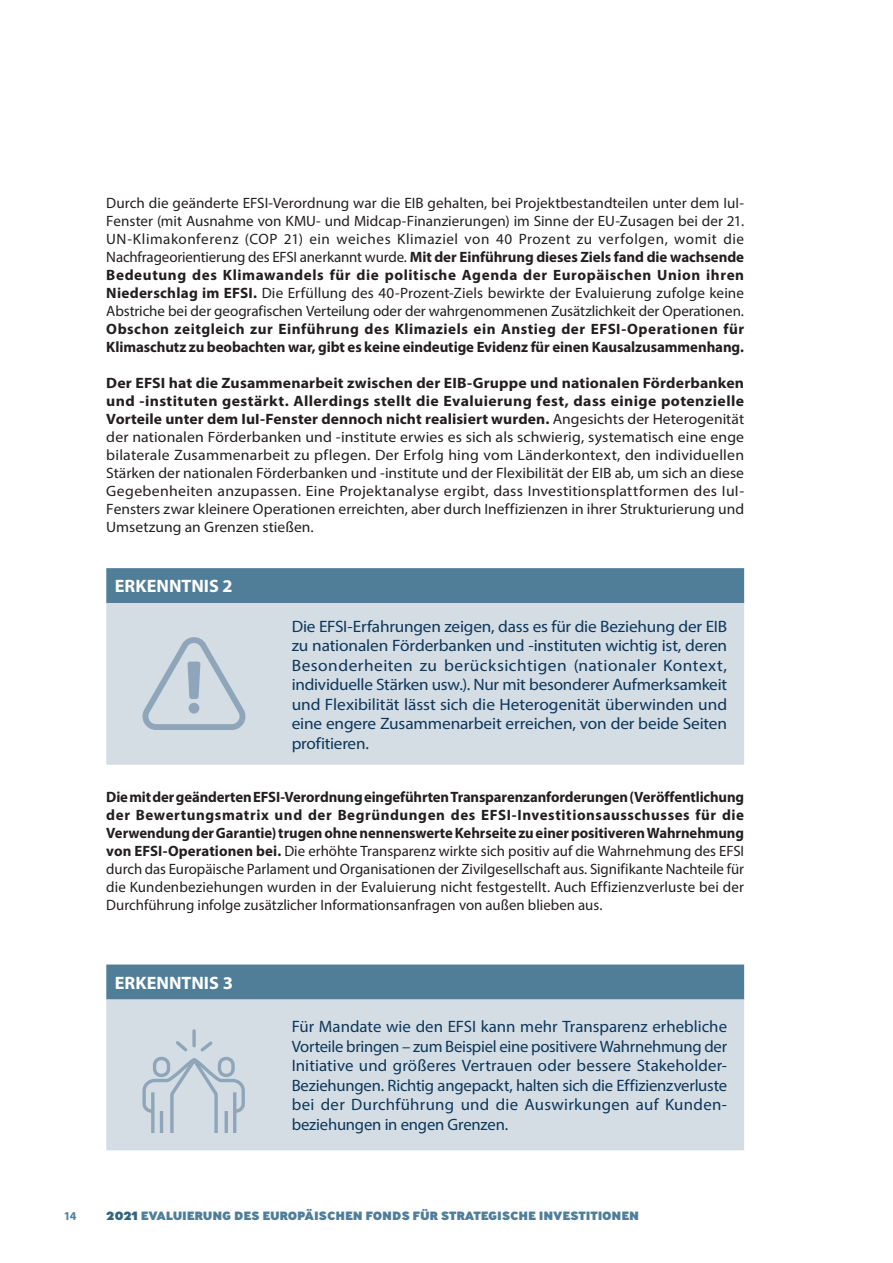
<style>
.page{position:relative;width:893px;height:1263px;background:#fff}
.page>*{position:absolute;margin:0;border:0;box-sizing:border-box;transform-origin:0 0}
._03_TXT_COURANT_DE{font:700 18px "Myriad Pro";color:#fff}
._03_TXT_COURANT_DE-2{font:16.5px/19.5px "Myriad Pro";letter-spacing:-.01em;color:#0c3759;text-align:justify;scale:1.05 1}
._03_TXT_COURANT_DE-3{font:16.5px/19.5px "Myriad Pro";letter-spacing:-.01em;color:#0c3759;text-align:justify}
._03_TXT_COURANT_DE-4{font:15px/18px "Myriad Pro";color:#231f20;text-align:justify}
._03_TXT_COURANT_DE-5{font:15px/18px "Myriad Pro";color:#231f20;text-align:justify;scale:1.04 1}
.t1{font:800 12px "Ministry";letter-spacing:-.01em;color:#507e99;scale:1.09 1}
.t2{font:700 12px "Myriad Pro";color:#507e99}
.s1{font-weight:700}
.s2{color:#34647a}
</style>
<div class="page">
<div style="left:106px;top:568px;width:638px;height:35px;background:#507e99"></div>
<div style="left:106px;top:603px;width:638px;height:162px;background:#d4dce4"></div>
<svg style="left:139px;top:635px;width:107px;height:95px;background:#c4d0da"></svg>
<div style="left:106px;top:964px;width:638px;height:35px;background:#507e99"></div>
<div style="left:106px;top:999px;width:638px;height:151px;background:#d4dce4"></div>
<svg style="left:141px;top:1027px;width:106px;height:109px;background:#c7d2dc"></svg>
<p class="_03_TXT_COURANT_DE-4" style="left:106px;top:194px;width:639px">Durch die geänderte EFSI-Verordnung war die EIB gehalten, bei Projektbestandteilen unter dem IuI-Fenster (mit Ausnahme von KMU- und Midcap-Finanzierungen) im Sinne der EU-Zusagen bei der 21.<br>UN-Klimakonferenz (COP 21) ein weiches Klimaziel von 40 Prozent zu verfolgen, womit die Nachfrageorientierung des EFSI anerkannt wurde. <span class="s1">Mit der Einführung dieses Ziels fand die wachsende Bedeutung des Klimawandels für die politische Agenda der Europäischen Union ihren Niederschlag im EFSI.</span> Die Erfüllung des 40-Prozent-Ziels bewirkte der Evaluierung zufolge keine Abstriche bei der geografischen Verteilung oder der wahrgenommenen Zusätzlichkeit der Operationen.<br><span class="s1">Obschon zeitgleich zur Einführung des Klimaziels ein Anstieg der EFSI-Operationen für Klimaschutz zu beobachten war, gibt es keine eindeutige Evidenz für einen Kausalzusammenhang.</span></p>
<p class="_03_TXT_COURANT_DE-5" style="left:106px;top:374px;width:615px"><span class="s1">Der EFSI hat die Zusammenarbeit zwischen der EIB-Gruppe und nationalen Förderbanken und -instituten gestärkt. Allerdings stellt die Evaluierung fest, dass einige potenzielle Vorteile unter dem IuI-Fenster dennoch nicht realisiert wurden.</span> Angesichts der Heterogenität der nationalen Förderbanken und -institute erwies es sich als schwierig, systematisch eine enge bilaterale Zusammenarbeit zu pflegen. Der Erfolg hing vom Länderkontext, den individuellen Stärken der nationalen Förderbanken und -institute und der Flexibilität der EIB ab, um sich an diese Gegebenheiten anzupassen. Eine Projektanalyse ergibt, dass Investitionsplattformen des IuI-Fensters zwar kleinere Operationen erreichten, aber durch Ineffizienzen in ihrer Strukturierung und Umsetzung an Grenzen stießen.</p>
<p class="_03_TXT_COURANT_DE" style="left:115px;top:575px;width:119px">ERKENNTNIS 2</p>
<p class="_03_TXT_COURANT_DE-2" style="left:292px;top:616px;width:416px">Die EFSI-Erfahrungen zeigen, dass es für die Beziehung der EIB zu nationalen Förderbanken und -instituten wichtig ist, deren Besonderheiten zu berücksichtigen (nationaler Kontext, individuelle Stärken usw.). Nur mit besonderer Aufmerksamkeit und Flexibilität lässt sich die Heterogenität überwinden und eine engere Zusammenarbeit erreichen, von der beide Seiten profitieren.</p>
<p class="_03_TXT_COURANT_DE-4" style="left:106px;top:788px;width:639px"><span class="s1">Die mit der geänderten EFSI-Verordnung eingeführten Transparenzanforderungen (Veröffentlichung der Bewertungsmatrix und der Begründungen des EFSI-Investitionsausschusses für die Verwendung der Garantie) trugen ohne nennenswerte Kehrseite zu einer positiveren Wahrnehmung von EFSI-Operationen bei.</span> Die erhöhte Transparenz wirkte sich positiv auf die Wahrnehmung des EFSI durch das Europäische Parlament und Organisationen der Zivilgesellschaft aus. Signifikante Nachteile für die Kundenbeziehungen wurden in der Evaluierung nicht festgestellt. Auch Effizienzverluste bei der Durchführung infolge zusätzlicher Informationsanfragen von außen blieben aus.</p>
<p class="_03_TXT_COURANT_DE" style="left:115px;top:971px;width:120px">ERKENNTNIS 3</p>
<p class="_03_TXT_COURANT_DE-3" style="left:292px;top:1017px;width:437px">Für Mandate wie den EFSI kann mehr Transparenz erhebliche Vorteile bringen – zum Beispiel eine positivere Wahrnehmung der Initiative und größeres Vertrauen oder bessere Stakeholder-Beziehungen. Richtig angepackt, halten sich die Effizienzverluste bei der Durchführung und die Auswirkungen auf Kunden&shy;beziehungen in engen Grenzen.</p>
<p class="t2" style="left:64px;top:1208px;width:14px">14</p>
<p class="t1" style="left:106px;top:1208px;width:490px"><span class="s2">2021</span> EVALUIERUNG DES EUROPÄISCHEN FONDS FÜR STRATEGISCHE INVESTITIONEN</p>
</div>
